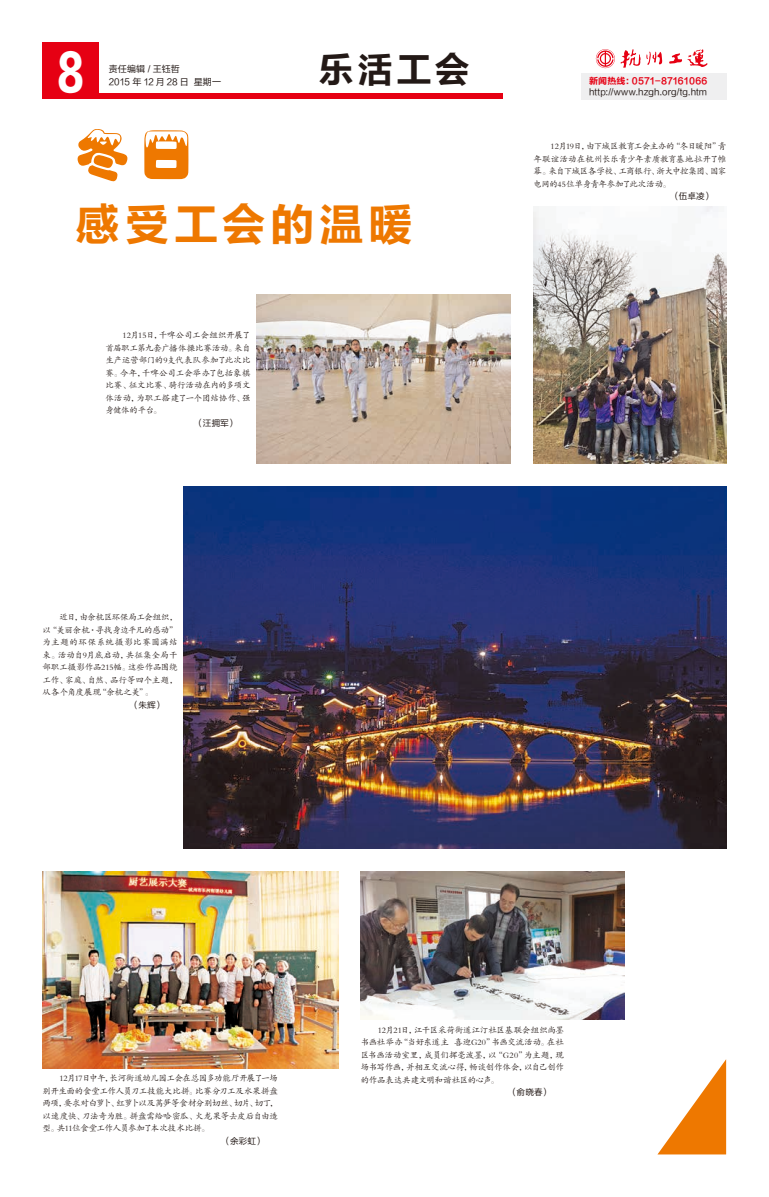
<style>
.page{position:relative;width:769px;height:1197px;background:#fff}
.page>*{position:absolute;margin:0;border:0;box-sizing:border-box;transform-origin:0 0}
.t1{font:55px "H Yo 2 gj";color:#ee7800}
.t2{font:47.5px "FZLTTHCK ZJRB GBK1 0";color:#fff}
.t3{font:45px "FZLTCHK ZJRB GBK1 0";letter-spacing:.085em;color:#ee7800}
.t4{font:36px "FZLTCHK ZJRB GBK1 0";color:#231916}
.t5{font:9px "FZLTHK ZJRB GBK1 0";letter-spacing:.005em;color:#231916}
.t6{font:9px "FZLTCHK ZJRB GBK1 0";color:#e60013}
.t7{font:8.6px "FZLTHK ZJRB GBK1 0";letter-spacing:.01em;color:#231916}
.t8{font:8.5px/12.5px "FZKTK GBK1 0";letter-spacing:-.03em;color:#231916;text-align:justify}
.s1{font-family:"FZKTK GBK1 0";font-size:8.5px}
</style>
<div class="page">
<div style="left:581px;top:73px;width:145px;height:26px;background:#efeff0"></div>
<svg style="left:669px;top:49px;width:38px;height:18px"></svg>
<svg style="left:595px;top:49px;width:67px;height:19px"></svg>
<div style="left:43px;top:94px;width:460px;height:5px;background:#e60013"></div>
<div style="left:43px;top:43px;width:56px;height:56px;background:#e60013"></div>
<img style="left:256px;top:294px;width:255px;height:169px">
<img style="left:533px;top:206px;width:193px;height:257px">
<img style="left:183px;top:486px;width:543px;height:363px">
<img style="left:43px;top:871px;width:295px;height:197px">
<img style="left:361px;top:871px;width:263px;height:148px">
<svg style="left:658px;top:1059px;width:68px;height:95px"></svg>
<h2 class="t2" style="left:57px;top:45px;width:28px">8</h2>
<h3 class="t4" style="left:318px;top:49px;width:153px">乐活工会</h3>
<p class="t5" style="left:109px;top:64px;width:72px">责任编辑 / 王钰哲</p>
<p class="t5" style="left:109px;top:77px;width:114px">2015 年 12 月 28 日 星期一</p>
<p class="t6" style="left:589px;top:76px;width:120px">新闻热线：0571-87161066</p>
<p class="t5" style="left:589px;top:87px;width:119px">http://www.hzgh.org/tg.htm</p>
<h1 class="t1" style="left:75px;top:128px;width:120px">冬日</h1>
<h3 class="t3" style="left:75px;top:199px;width:339px">感受工会的温暖</h3>
<p class="t8" style="left:105px;top:329px;width:147px;text-indent:17px">12月15日，千啤公司工会组织开展了首届职工第九套广播体操比赛活动。来自生产运营部门的9支代表队参加了此次比赛。今年，千啤公司工会举办了包括象棋比赛、征文比赛、骑行活动在内的多项文体活动，为职工搭建了一个团结协作、强身健体的平台。</p>
<p class="t7" style="left:178px;top:418px;width:60px"><span class="s1">　　</span>（汪拥军）</p>
<p class="t8" style="left:43px;top:611px;width:137px;text-indent:17px">近日，由余杭区环保局工会组织，以“美丽余杭·寻找身边平凡的感动”为主题的环保系统摄影比赛圆满结束。活动自9月底启动，共征集全局干部职工摄影作品215幅。这些作品围绕工作、家庭、自然、品行等四个主题，从各个角度展现“余杭之美”。</p>
<p class="t7" style="left:131px;top:700px;width:34px">（朱辉）</p>
<p class="t8" style="left:533px;top:140px;width:194px;text-indent:17px">12月19日，由下城区教育工会主办的“冬日暖阳”青年联谊活动在杭州长乐青少年素质教育基地拉开了帷幕。来自下城区各学校、工商银行、浙大中控集团、国家电网的45位单身青年参加了此次活动。</p>
<p class="t7" style="left:671px;top:192px;width:42px">（伍卓凌）</p>
<p class="t8" style="left:43px;top:1072px;width:237px;text-indent:17px">12月17日中午，长河街道幼儿园工会在总园多功能厅开展了一场别开生面的食堂工作人员刀工技能大比拼。比赛分刀工及水果拼盘两项，要求对白萝卜、红萝卜以及莴笋等食材分别切丝、切片、切丁，以速度快、刀法奇为胜。拼盘需给哈密瓜、火龙果等去皮后自由造型。共11位食堂工作人员参加了本次技术比拼。</p>
<p class="t7" style="left:222px;top:1136px;width:43px">（余彩虹）</p>
<p class="t8" style="left:361px;top:1023px;width:205px;text-indent:17px">12月21日，江干区采荷街道江汀社区基联会组织尚墨书画社举办“当好东道主 喜迎G20”书画交流活动。在社区书画活动室里，成员们挥毫泼墨，以“G20”为主题，现场书写作画，并相互交流心得，畅谈创作体会，以自己创作的作品表达共建文明和谐社区的心声。</p>
<p class="t7" style="left:509px;top:1087px;width:42px">（俞晓春）</p>
</div>
